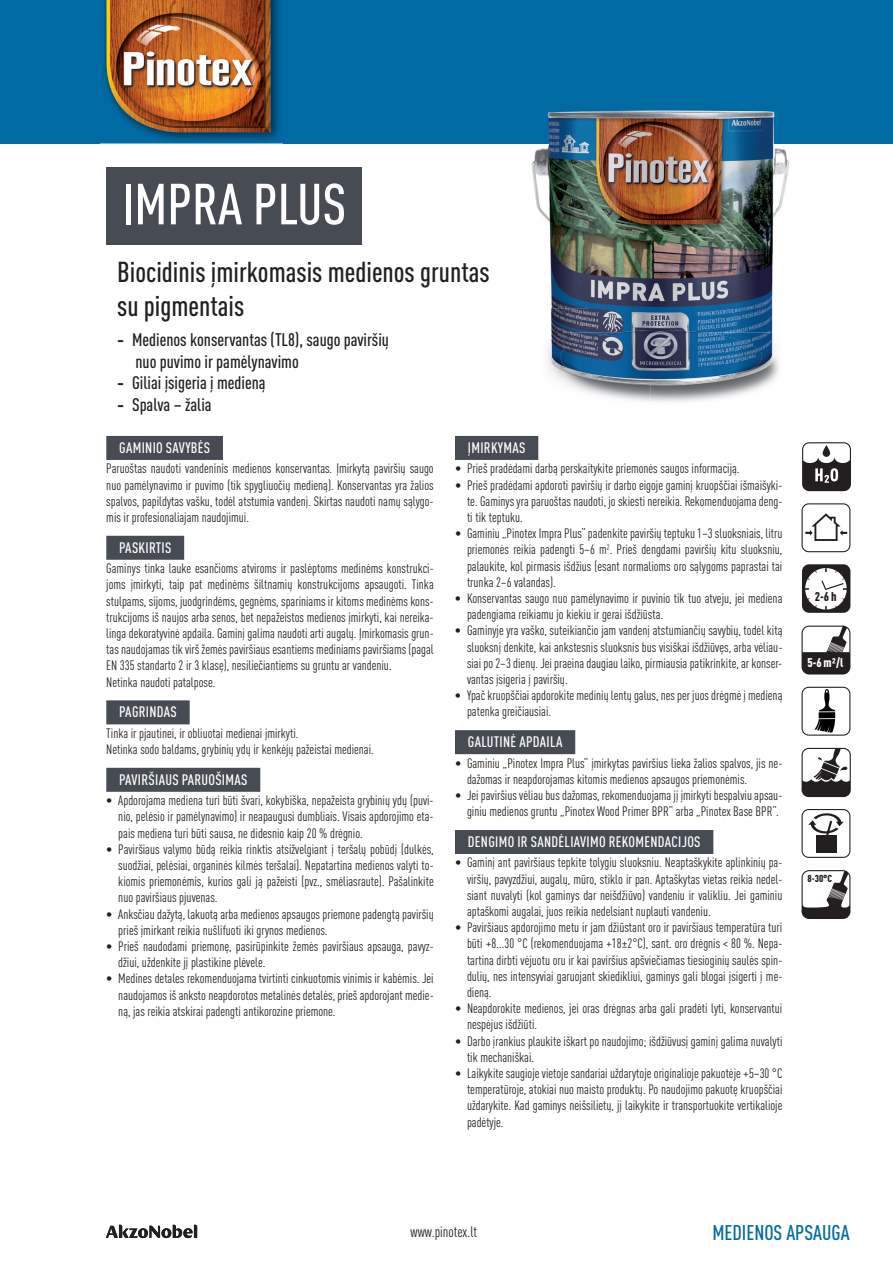
<style>
.page{position:relative;width:893px;height:1263px;background:#fff}
.page>*{position:absolute;margin:0;border:0;box-sizing:border-box;transform-origin:0 0}
.t1{font:500 condensed 57px "DIN Pro";color:#fff}
.t2{font:500 condensed 28.5px/34.2px "DIN Pro";color:#231f20}
.t3{font:500 condensed 21px "DIN Pro";color:#006ba3}
.t4{font:500 condensed 18px/21.6px "DIN Pro";color:#231f20}
.t5{font:500 condensed 15px "DIN Pro";letter-spacing:.02em;color:#fff}
.t6{font:condensed 15px "DIN Pro";color:#231f20}
.t7{font:condensed 13.5px/16.2px "DIN Pro";color:#231f20;text-align:justify}
.t8{font:900 condensed 12.6px "DIN Pro";color:#231f20}
.t9{font:900 condensed 12.45px "DIN Pro";color:#fff}
.t10{font:900 condensed 10.05px "DIN Pro";color:#231f20}
.s1{font-family:"Helvetica Neue LT Pro";font-stretch:normal}
</style>
<div class="page">
<div style="left:0;top:0;width:893px;height:144px;background:#006ba3"></div>
<img style="left:100px;top:0;width:183px;height:144px">
<img style="left:106px;top:0;width:164px;height:88px">
<img style="left:111px;top:88px;width:160px;height:44px">
<div style="left:106px;top:167px;width:255px;height:77px;background:#464b54"></div>
<svg style="left:802px;top:564px;width:48px;height:49px"></svg>
<svg style="left:801px;top:870px;width:49px;height:49px"></svg>
<svg style="left:106px;top:1225px;width:91px;height:13px"></svg>
<svg style="left:801px;top:503px;width:49px;height:49px"></svg>
<div style="left:106px;top:436px;width:117px;height:24px;background:#464b54"></div>
<div style="left:106px;top:536px;width:78px;height:24px;background:#464b54"></div>
<div style="left:106px;top:700px;width:84px;height:24px;background:#464b54"></div>
<div style="left:106px;top:768px;width:154px;height:24px;background:#464b54"></div>
<div style="left:455px;top:436px;width:83px;height:24px;background:#464b54"></div>
<div style="left:455px;top:730px;width:120px;height:24px;background:#464b54"></div>
<div style="left:455px;top:830px;width:258px;height:24px;background:#464b54"></div>
<img style="left:531px;top:144px;width:245px;height:91px">
<img style="left:776px;top:148px;width:13px;height:65px">
<img style="left:550px;top:235px;width:39px;height:74px">
<img style="left:589px;top:235px;width:184px;height:74px">
<img style="left:548px;top:110px;width:227px;height:34px">
<img style="left:547px;top:309px;width:226px;height:73px">
<img style="left:567px;top:384px;width:83px;height:18px">
<img style="left:694px;top:333px;width:85px;height:68px">
<img style="left:650px;top:384px;width:44px;height:18px">
<img style="left:560px;top:330px;width:144px;height:33px">
<img style="left:563px;top:333px;width:199px;height:51px">
<svg style="left:801px;top:687px;width:49px;height:49px"></svg>
<svg style="left:801px;top:809px;width:49px;height:49px"></svg>
<svg style="left:802px;top:442px;width:49px;height:49px"></svg>
<svg style="left:801px;top:626px;width:49px;height:48px"></svg>
<svg style="left:801px;top:748px;width:50px;height:49px"></svg>
<h1 class="t1" style="left:122px;top:162px;width:226px">IMPRA PLUS</h1>
<h2 class="t2" style="left:117px;top:252px;width:374px">Biocidinis įmirkomasis medienos gruntas su pigmentais</h2>
<h3 class="t4" style="left:135px;top:327px;width:255px;text-indent:-18px"><span class="s1">-</span> Medienos konservantas (TL8), saugo paviršių nuo puvimo ir pamėlynavimo</h3>
<h3 class="t4" style="left:117px;top:370px;width:150px"><span class="s1">-</span> Giliai įsigeria į medieną</h3>
<h3 class="t4" style="left:117px;top:392px;width:96px"><span class="s1">-</span> Spalva – žalia</h3>
<p class="t5" style="left:119px;top:436px;width:93px">GAMINIO SAVYBĖS</p>
<p class="t7" style="left:106px;top:459px;width:329px">Paruoštas naudoti vandeninis medienos konservantas. Įmirkytą paviršių saugo nuo pamėlynavimo ir puvimo (tik spygliuočių medieną). Konservantas yra žalios spalvos, papildytas vašku, todėl atstumia vandenį. Skirtas naudoti namų sąlygo&shy;mis ir profesionaliajam naudojimui.</p>
<p class="t5" style="left:119px;top:536px;width:54px">PASKIRTIS</p>
<p class="t7" style="left:106px;top:559px;width:329px;text-align:left">Gaminys tinka lauke esančioms atviroms ir paslėptoms medinėms konstrukci&shy;joms įmirkyti, taip pat medinėms šiltnamių konstrukcijoms apsaugoti. Tinka stulpams, sijoms, juodgrindėms, gegnėms, spariniams ir kitoms medinėms kons&shy;trukcijoms iš naujos arba senos, bet nepažeistos medienos įmirkyti, kai nereika&shy;linga dekoratyvinė apdaila. Gaminį galima naudoti arti augalų. Įmirkomasis grun&shy;tas naudojamas tik virš žemės paviršiaus esantiems mediniams paviršiams (pagal EN 335 standarto 2 ir 3 klasę), nesiliečiantiems su gruntu ar vandeniu.<br>Netinka naudoti patalpose.</p>
<p class="t5" style="left:119px;top:701px;width:59px">PAGRINDAS</p>
<p class="t7" style="left:106px;top:724px;width:269px">Tinka ir pjautinei, ir obliuotai medienai įmirkyti.<br>Netinka sodo baldams, grybinių ydų ir kenkėjų pažeistai medienai.</p>
<p class="t5" style="left:119px;top:768px;width:130px">PAVIRŠIAUS PARUOŠIMAS</p>
<p class="t7" style="left:118px;top:791px;width:317px;text-indent:-12px">• Apdorojama mediena turi būti švari, kokybiška, nepažeista grybinių ydų (puvi&shy;nio, pelėsio ir pamėlynavimo) ir neapaugusi dumbliais. Visais apdorojimo eta&shy;pais mediena turi būti sausa, ne didesnio kaip 20 % drėgnio.</p>
<p class="t7" style="left:118px;top:840px;width:317px;text-indent:-12px">• Paviršiaus valymo būdą reikia rinktis atsižvelgiant į teršalų pobūdį (dulkės, suodžiai, pelėsiai, organinės kilmės teršalai). Nepatartina medienos valyti to&shy;kiomis priemonėmis, kurios gali ją pažeisti (pvz., smėliasraute). Pašalinkite nuo paviršiaus pjuvenas.</p>
<p class="t7" style="left:118px;top:905px;width:317px;text-indent:-12px">• Anksčiau dažytą, lakuotą arba medienos apsaugos priemone padengtą paviršių prieš įmirkant reikia nušlifuoti iki grynos medienos.</p>
<p class="t7" style="left:118px;top:937px;width:317px;text-indent:-12px">• Prieš naudodami priemonę, pasirūpinkite žemės paviršiaus apsauga, pavyz&shy;džiui, uždenkite jį plastikine plėvele.</p>
<p class="t7" style="left:118px;top:970px;width:317px;text-indent:-12px">• Medines detales rekomenduojama tvirtinti cinkuotomis vinimis ir kabėmis. Jei naudojamos iš anksto neapdorotos metalinės detalės, prieš apdorojant medie&shy;ną, jas reikia atskirai padengti antikorozine priemone.</p>
<p class="t5" style="left:468px;top:436px;width:59px">ĮMIRKYMAS</p>
<p class="t7" style="left:455px;top:459px;width:286px">• Prieš pradėdami darbą perskaitykite priemonės saugos informaciją.</p>
<p class="t7" style="left:467px;top:476px;width:317px;text-indent:-12px">• Prieš pradėdami apdoroti paviršių ir darbo eigoje gaminį kruopščiai išmaišyki&shy;te. Gaminys yra paruoštas naudoti, jo skiesti nereikia. Rekomenduojama deng&shy;ti tik teptuku.</p>
<p class="t7" style="left:467px;top:524px;width:317px;text-indent:-12px">• Gaminiu „Pinotex Impra Plus“ padenkite paviršių teptuku 1–3 sluoksniais, litru priemonės reikia padengti 5–6 m<sup>2</sup>. Prieš dengdami paviršių kitu sluoksniu, palaukite, kol pirmasis išdžius (esant normalioms oro sąlygoms paprastai tai trunka 2–6 valandas).</p>
<p class="t7" style="left:467px;top:589px;width:317px;text-indent:-12px">• Konservantas saugo nuo pamėlynavimo ir puvinio tik tuo atveju, jei mediena padengiama reikiamu jo kiekiu ir gerai išdžiūsta.</p>
<p class="t7" style="left:467px;top:621px;width:317px;text-indent:-12px">• Gaminyje yra vaško, suteikiančio jam vandenį atstumiančių savybių, todėl kitą sluoksnį denkite, kai ankstesnis sluoksnis bus visiškai išdžiūvęs, arba vėliau&shy;siai po 2–3 dienų. Jei praeina daugiau laiko, pirmiausia patikrinkite, ar konser&shy;vantas įsigeria į paviršių.</p>
<p class="t7" style="left:467px;top:686px;width:317px;text-indent:-12px">• Ypač kruopščiai apdorokite medinių lentų galus, nes per juos drėgmė į medieną patenka greičiausiai.</p>
<p class="t5" style="left:468px;top:731px;width:96px">GALUTINĖ APDAILA</p>
<p class="t7" style="left:467px;top:754px;width:317px;text-indent:-12px">• Gaminiu „Pinotex Impra Plus“ įmirkytas paviršius lieka žalios spalvos, jis ne&shy;dažomas ir neapdorojamas kitomis medienos apsaugos priemonėmis.</p>
<p class="t7" style="left:455px;top:786px;width:329px;text-align:right">• Jei paviršius vėliau bus dažomas, rekomenduojama jį įmirkyti bespalviu apsau&shy;giniu medienos gruntu „Pinotex Wood Primer BPR“ arba „Pinotex Base BPR“.</p>
<p class="t5" style="left:468px;top:831px;width:234px">DENGIMO IR SANDĖLIAVIMO REKOMENDACIJOS</p>
<p class="t7" style="left:467px;top:853px;width:317px;text-indent:-12px">• Gaminį ant paviršiaus tepkite tolygiu sluoksniu. Neaptaškykite aplinkinių pa&shy;viršių, pavyzdžiui, augalų, mūro, stiklo ir pan. Aptaškytas vietas reikia nedel&shy;siant nuvalyti (kol gaminys dar neišdžiūvo) vandeniu ir valikliu. Jei gaminiu aptaškomi augalai, juos reikia nedelsiant nuplauti vandeniu.</p>
<p class="t7" style="left:467px;top:918px;width:317px;text-indent:-12px">• Paviršiaus apdorojimo metu ir jam džiūstant oro ir paviršiaus temperatūra turi būti +8...30 °C (rekomenduojama +18±2°C), sant. oro drėgnis &lt; 80 %. Nepa&shy;tartina dirbti vėjuotu oru ir kai paviršius apšviečiamas tiesioginių saulės spin&shy;dulių, nes intensyviai garuojant skiedikliui, gaminys gali blogai įsigerti į me&shy;dieną.</p>
<p class="t7" style="left:467px;top:999px;width:317px;text-indent:-12px">• Neapdorokite medienos, jei oras drėgnas arba gali pradėti lyti, konservantui nespėjus išdžiūti.</p>
<p class="t7" style="left:467px;top:1032px;width:317px;text-indent:-12px">• Darbo įrankius plaukite iškart po naudojimo; išdžiūvusį gaminį galima nuvalyti tik mechaniškai.</p>
<p class="t7" style="left:467px;top:1064px;width:317px;text-indent:-12px">• Laikykite saugioje vietoje sandariai uždarytoje originalioje pakuotėje +5–30 °C temperatūroje, atokiai nuo maisto produktų. Po naudojimo pakuotę kruopščiai uždarykite. Kad gaminys neišsilietų, jį laikykite ir transportuokite vertikalioje padėtyje.</p>
<p class="t8" style="left:815px;top:586px;width:24px">2-6 h</p>
<p class="t9" style="left:807px;top:653px;width:37px">5-6 m²/l</p>
<p class="t10" style="left:807px;top:871px;width:26px">8-30°C</p>
<p class="t6" style="left:411px;top:1221px;width:68px">www.pinotex.lt</p>
<h3 class="t3" style="left:712px;top:1216px;width:139px">MEDIENOS APSAUGA</h3>
</div>
